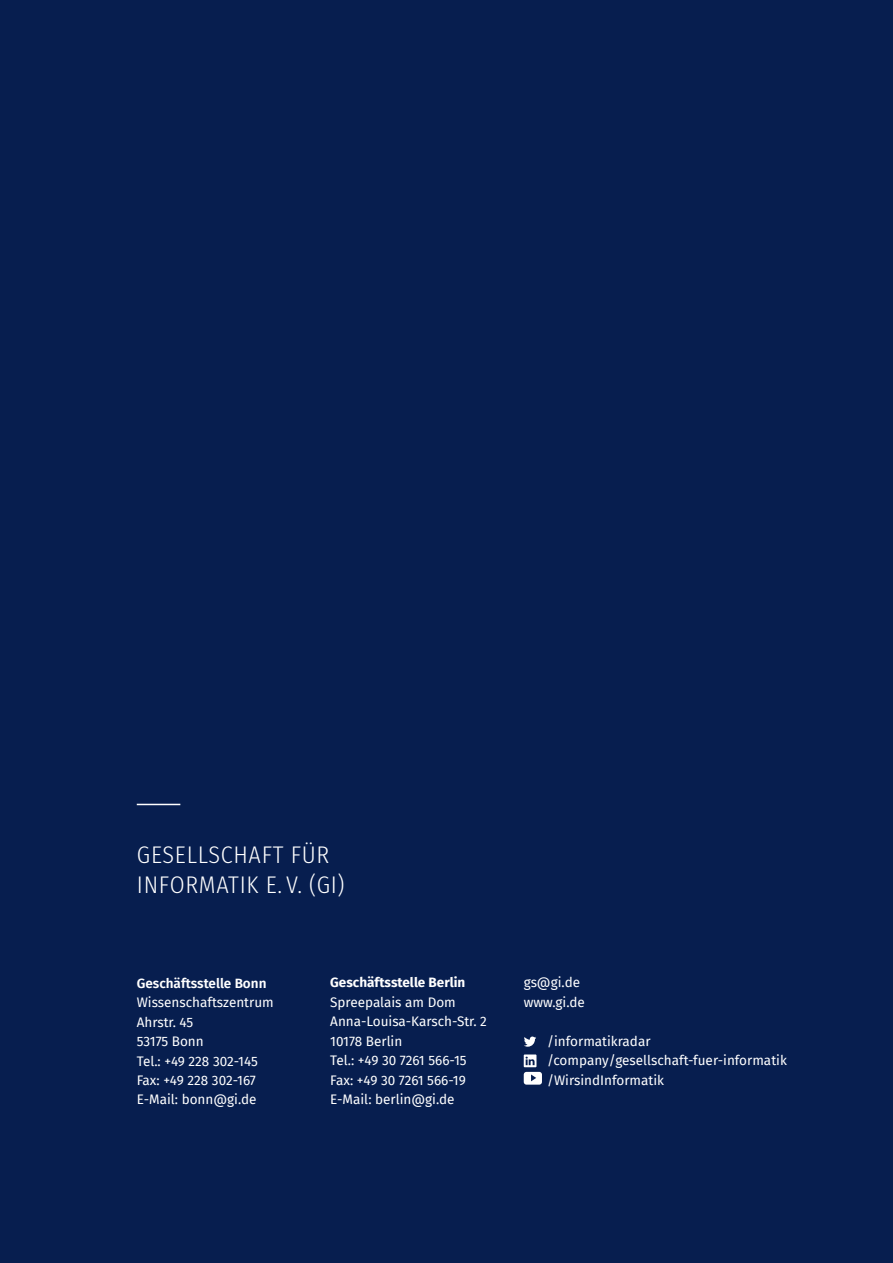
<style>
.page{position:relative;width:893px;height:1263px;background:#071e4f}
.page>*{position:absolute;margin:0;border:0;box-sizing:border-box;transform-origin:0 0}
.t1{font:300 24px/30px "Fira Sans Condensed";letter-spacing:.03em;color:#fff}
.t2{font:13.5px/19.5px "Fira Sans";color:#fff}
.t3{font:700 13.5px "Fira Sans";color:#fff}
.t4{font:600 13.5px "Fira Sans";color:#fff}
</style>
<div class="page">
<hr style="left:137px;top:804px;width:43px;height:1px;background:#fff">
<svg style="left:524px;top:1036px;width:12px;height:11px"></svg>
<svg style="left:524px;top:1054px;width:18px;height:31px"></svg>
<h1 class="t1" style="left:137px;top:840px;width:209px">GESELLSCHAFT FÜR<br>INFORMATIK E. V. (GI)</h1>
<p class="t4" style="left:137px;top:972px;width:131px">Geschäftsstelle Bonn</p>
<p class="t2" style="left:137px;top:992px;width:138px">Wissenschaftszentrum<br>Ahrstr. 45<br>53175 Bonn<br>Tel.: +49 228 302-145<br>Fax: +49 228 302-167<br>E-Mail: bonn@gi.de</p>
<p class="t3" style="left:330px;top:971px;width:137px">Geschäftsstelle Berlin</p>
<p class="t2" style="left:330px;top:992px;width:158px">Spreepalais am Dom<br>Anna-Louisa-Karsch-Str. 2<br>10178 Berlin<br>Tel.: +49 30 7261 566-15<br>Fax: +49 30 7261 566-19<br>E-Mail: berlin@gi.de</p>
<p class="t2" style="left:524px;top:972px;width:63px">gs@gi.de www.gi.de</p>
<p class="t2" style="left:547px;top:1031px;width:241px">/informatikradar /company/gesellschaft-fuer-informatik /WirsindInformatik</p>
</div>
